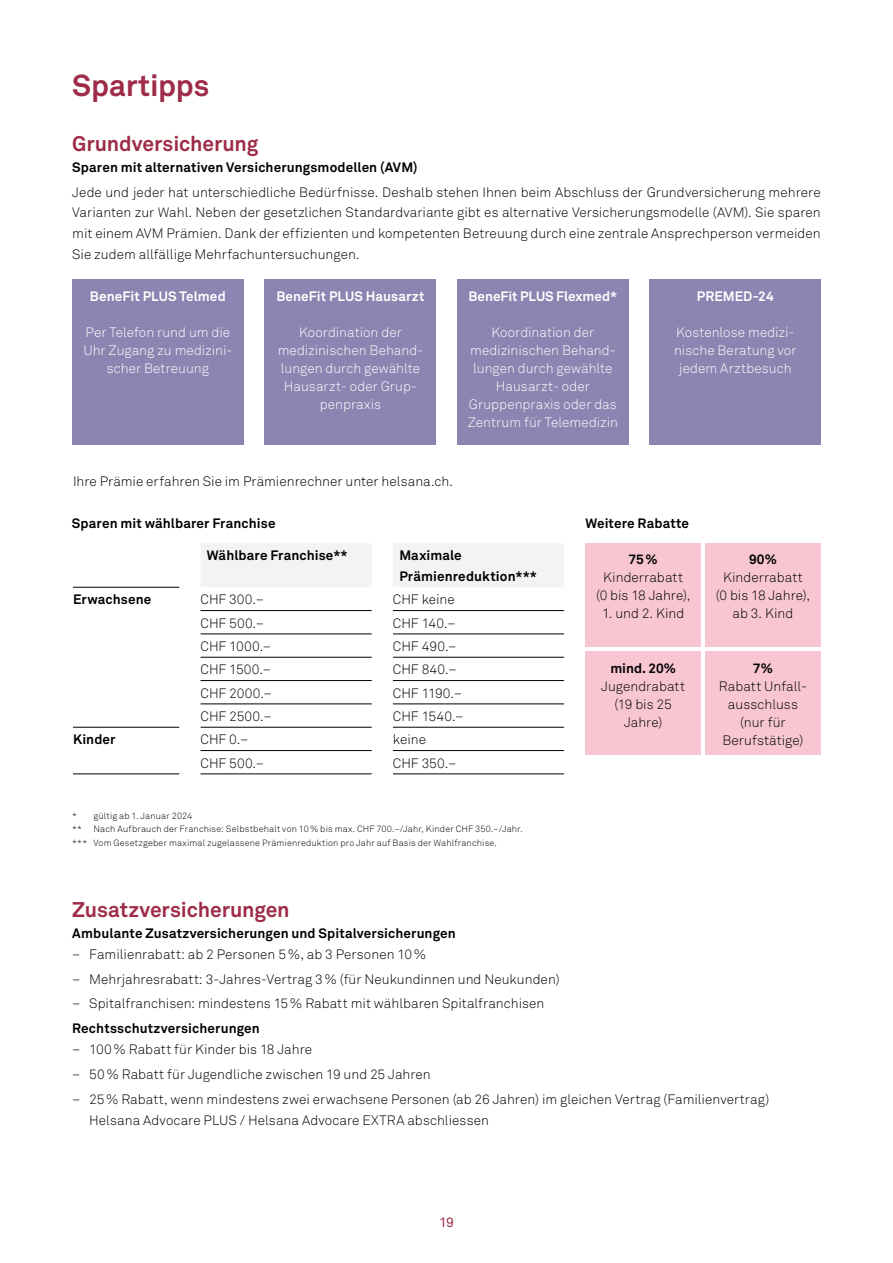
<style>
.page{position:relative;width:893px;height:1263px;background:#fff}
.page>*{position:absolute;margin:0;border:0;box-sizing:border-box;transform-origin:0 0}
.t1{font:700 30px "Akkurat Helsana";letter-spacing:-.005em;color:#9e2c48}
.t2{font:700 21px "Akkurat Helsana";letter-spacing:-.005em;color:#9e2c48}
.t3{font:300 13.5px/18px "Akkurat Helsana";color:#000;text-align:center}
.t4{font:300 13.5px/18px "Akkurat Helsana";letter-spacing:.005em;color:#fff;text-align:center}
.t5{font:700 13.5px/20.7px "Akkurat Helsana";letter-spacing:.01em;color:#000}
.t6{font:700 13.5px "Akkurat Helsana";letter-spacing:.005em;color:#fff}
.t7{font:13.5px "Akkurat Helsana";color:#9e2c48}
.t8{font:300 9px/13.5px "Akkurat Helsana";letter-spacing:.02em;color:#000}
</style>
<div class="page">
<div style="left:201px;top:544px;width:363px;height:43px;background:#f3f3f3"></div>
<hr style="left:73px;top:587px;width:106px;height:1px;background:#000">
<hr style="left:201px;top:610px;width:171px;height:1px;background:#000">
<hr style="left:393px;top:610px;width:171px;height:1px;background:#000">
<hr style="left:201px;top:634px;width:171px;height:1px;background:#000">
<hr style="left:393px;top:634px;width:171px;height:1px;background:#000">
<hr style="left:201px;top:657px;width:171px;height:1px;background:#000">
<hr style="left:393px;top:657px;width:171px;height:1px;background:#000">
<hr style="left:201px;top:680px;width:171px;height:1px;background:#000">
<hr style="left:393px;top:680px;width:171px;height:1px;background:#000">
<hr style="left:201px;top:704px;width:171px;height:1px;background:#000">
<hr style="left:393px;top:704px;width:171px;height:1px;background:#000">
<hr style="left:73px;top:727px;width:106px;height:1px;background:#000">
<hr style="left:201px;top:727px;width:171px;height:1px;background:#000">
<hr style="left:393px;top:727px;width:171px;height:1px;background:#000">
<hr style="left:201px;top:750px;width:171px;height:1px;background:#000">
<hr style="left:393px;top:750px;width:171px;height:1px;background:#000">
<hr style="left:73px;top:774px;width:106px;height:1px;background:#000">
<hr style="left:201px;top:774px;width:171px;height:1px;background:#000">
<hr style="left:393px;top:774px;width:171px;height:1px;background:#000">
<div style="left:72px;top:279px;width:172px;height:166px;background:#8d84b1"></div>
<div style="left:265px;top:279px;width:171px;height:166px;background:#8d84b1"></div>
<div style="left:457px;top:279px;width:172px;height:166px;background:#8d84b1"></div>
<div style="left:649px;top:279px;width:172px;height:166px;background:#8d84b1"></div>
<div style="left:585px;top:543px;width:116px;height:104px;background:#f7c6d2"></div>
<div style="left:705px;top:543px;width:116px;height:104px;background:#f7c6d2"></div>
<div style="left:585px;top:651px;width:116px;height:104px;background:#f7c6d2"></div>
<div style="left:705px;top:651px;width:116px;height:104px;background:#f7c6d2"></div>
<h1 class="t1" style="left:72px;top:67px;width:139px">Spartipps</h1>
<h2 class="t2" style="left:72px;top:131px;width:188px">Grundversicherung</h2>
<p class="t5" style="left:72px;top:156px;width:347px">Sparen mit alternativen Versicherungsmodellen (AVM)</p>
<p class="t3" style="left:72px;top:181px;width:750px;line-height:20.7px;text-align:justify">Jede und jeder hat unterschiedliche Bedürfnisse. Deshalb stehen Ihnen beim Abschluss der Grundversicherung mehrere Varianten zur Wahl. Neben der gesetzlichen Standardvariante gibt es alternative Versicherungsmodelle (AVM). Sie sparen mit einem AVM Prämien. Dank der effizienten und kompetenten Betreuung durch eine zentrale Ansprechperson vermeiden Sie zudem allfällige Mehrfachuntersuchungen.</p>
<p class="t6" style="left:90px;top:288px;width:137px">BeneFit PLUS Telmed</p>
<p class="t4" style="left:83px;top:323px;width:150px">Per Telefon rund um die<br>Uhr Zugang zu medizini&shy;scher Betreuung</p>
<p class="t6" style="left:276px;top:288px;width:150px">BeneFit PLUS Hausarzt</p>
<p class="t4" style="left:278px;top:323px;width:147px">Koordination der medizinischen Behand&shy;lungen durch gewählte<br>Hausarzt- oder Grup&shy;penpraxis</p>
<p class="t6" style="left:469px;top:288px;width:150px">BeneFit PLUS Flexmed*</p>
<p class="t4" style="left:468px;top:323px;width:152px">Koordination der medizinischen Behand&shy;lungen durch gewählte<br>Hausarzt- oder<br>Gruppenpraxis oder das<br>Zentrum für Telemedizin</p>
<p class="t3" style="left:73px;top:473px;width:382px">Ihre Prämie erfahren Sie im Prämienrechner unter helsana.ch.</p>
<p class="t6" style="left:697px;top:288px;width:78px">PREMED-24</p>
<p class="t4" style="left:674px;top:323px;width:124px">Kostenlose medizi&shy;nische Beratung vor jedem Arztbesuch</p>
<p class="t5" style="left:72px;top:512px;width:205px">Sparen mit wählbarer Franchise</p>
<p class="t5" style="left:585px;top:512px;width:105px">Weitere Rabatte</p>
<p class="t5" style="left:207px;top:545px;width:142px">Wählbare Franchise**</p>
<p class="t5" style="left:399px;top:545px;width:139px">Maximale<br>Prämienreduktion***</p>
<p class="t5" style="left:73px;top:589px;width:80px">Erwachsene</p>
<p class="t3" style="left:201px;top:590px;width:65px">CHF 300.–</p>
<p class="t3" style="left:393px;top:590px;width:63px">CHF keine</p>
<p class="t3" style="left:201px;top:614px;width:65px">CHF 500.–</p>
<p class="t3" style="left:393px;top:614px;width:64px">CHF 140.–</p>
<p class="t3" style="left:201px;top:637px;width:72px">CHF 1000.–</p>
<p class="t3" style="left:393px;top:637px;width:65px">CHF 490.–</p>
<p class="t3" style="left:201px;top:660px;width:72px">CHF 1500.–</p>
<p class="t3" style="left:393px;top:660px;width:65px">CHF 840.–</p>
<p class="t3" style="left:201px;top:684px;width:73px">CHF 2000.–</p>
<p class="t3" style="left:393px;top:684px;width:71px">CHF 1190.–</p>
<p class="t3" style="left:201px;top:707px;width:73px">CHF 2500.–</p>
<p class="t3" style="left:393px;top:707px;width:72px">CHF 1540.–</p>
<p class="t5" style="left:73px;top:729px;width:44px">Kinder</p>
<p class="t3" style="left:201px;top:730px;width:49px">CHF 0.–</p>
<p class="t3" style="left:393px;top:730px;width:35px">keine</p>
<p class="t3" style="left:201px;top:754px;width:65px">CHF 500.–</p>
<p class="t3" style="left:393px;top:754px;width:65px">CHF 350.–</p>
<p class="t8" style="left:72px;top:809px;width:122px">* gültig ab 1. Januar 2024 **</p>
<p class="t8" style="left:72px;top:822px;width:452px;text-indent:21px">Nach Aufbrauch der Franchise: Selbstbehalt von 10% bis max. CHF 700.–/Jahr, Kinder CHF 350.–/Jahr. *** Vom Gesetzgeber maximal zugelassene Prämienreduktion pro Jahr auf Basis der Wahlfranchise.</p>
<p class="t5" style="left:628px;top:549px;width:31px">75%</p>
<p class="t3" style="left:596px;top:569px;width:96px">Kinderrabatt (0 bis 18 Jahre),</p>
<p class="t3" style="left:602px;top:605px;width:84px">1. und 2. Kind</p>
<p class="t5" style="left:610px;top:657px;width:67px">mind. 20%</p>
<p class="t3" style="left:601px;top:677px;width:85px">Jugendrabatt (19 bis 25<br>Jahre)</p>
<p class="t5" style="left:749px;top:549px;width:29px">90%</p>
<p class="t3" style="left:716px;top:569px;width:96px">Kinderrabatt (0 bis 18 Jahre), ab 3. Kind</p>
<p class="t5" style="left:753px;top:657px;width:22px">7%</p>
<p class="t3" style="left:719px;top:677px;width:89px">Rabatt Unfall&shy;ausschluss (nur für<br>Berufstätige)</p>
<h2 class="t2" style="left:72px;top:897px;width:219px">Zusatzversicherungen</h2>
<p class="t5" style="left:72px;top:922px;width:385px">Ambulante Zusatzversicherungen und Spitalversicherungen</p>
<p class="t3" style="left:72px;top:945px;width:356px">– Familienrabatt: ab 2 Personen 5%, ab 3 Personen 10%</p>
<p class="t3" style="left:72px;top:970px;width:489px">– Mehrjahresrabatt: 3-Jahres-Vertrag 3% (für Neukundinnen und Neukunden)</p>
<p class="t3" style="left:72px;top:995px;width:474px">– Spitalfranchisen: mindestens 15% Rabatt mit wählbaren Spitalfranchisen</p>
<p class="t5" style="left:72px;top:1018px;width:189px">Rechtsschutzversicherungen</p>
<p class="t3" style="left:72px;top:1040px;width:241px">– 100% Rabatt für Kinder bis 18 Jahre</p>
<p class="t3" style="left:72px;top:1065px;width:360px">– 50% Rabatt für Jugendliche zwischen 19 und 25 Jahren</p>
<p class="t3" style="left:89px;top:1089px;width:682px;line-height:20.7px;text-align:left;text-indent:-17px">– 25% Rabatt, wenn mindestens zwei erwachsene Personen (ab 26 Jahren) im gleichen Vertrag (Familienvertrag)<br>Helsana Advocare PLUS / Helsana Advocare EXTRA abschliessen</p>
<p class="t7" style="left:439px;top:1214px;width:16px">19</p>
</div>
